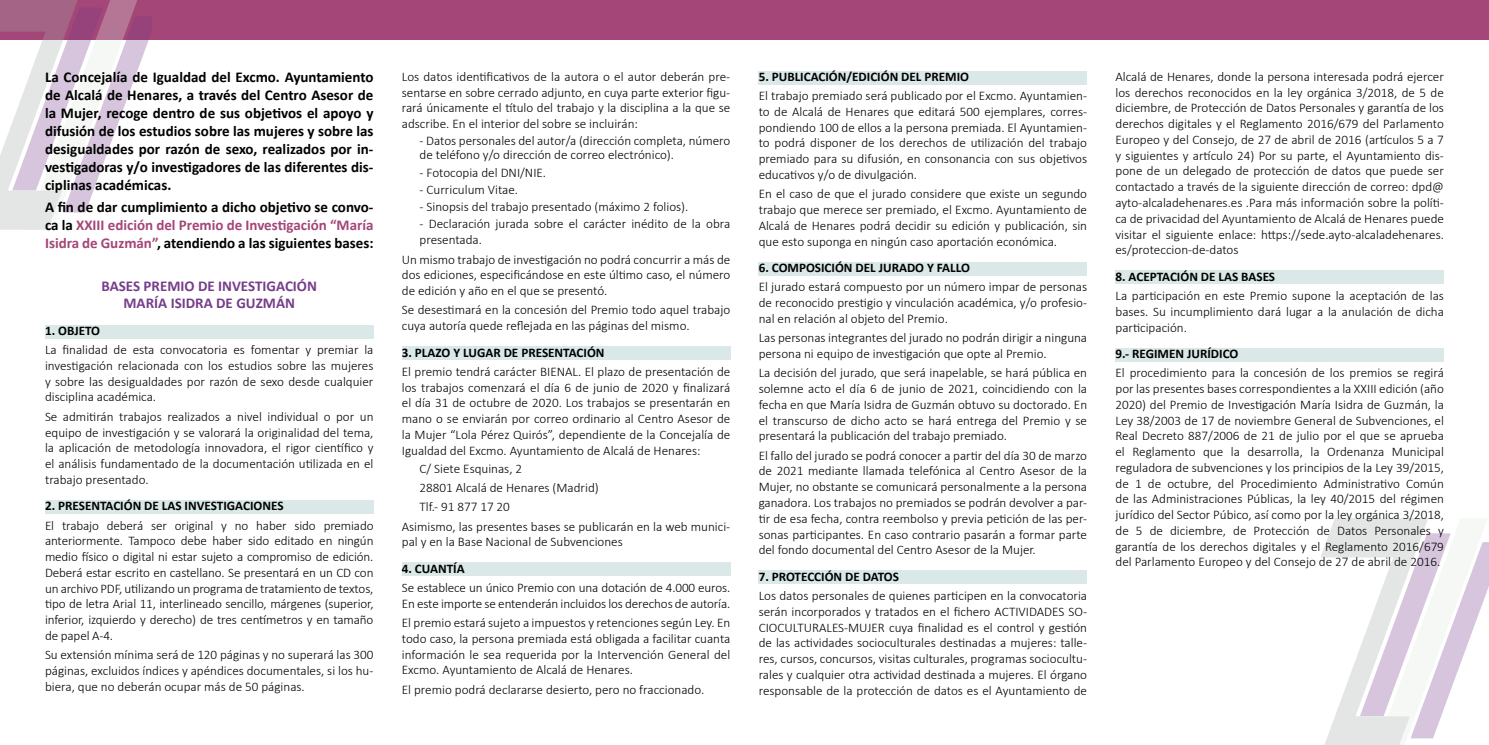
<style>
.page{position:relative;width:1489px;height:745px;background:#fff}
.page>*{position:absolute;margin:0;border:0;box-sizing:border-box;transform-origin:0 0}
.t1{font:700 15px/18px "Calibri";color:#000;text-align:justify}
.t2{font:700 15px/17.2px "Calibri";color:#763e8a;text-align:center}
.t3{font:300 13.12px/15.8px "Calibri";color:#000;text-align:justify}
.t4{font:700 13.12px "Calibri";color:#000}
.s1{color:#a44677}
</style>
<div class="page">
<svg style="left:1321px;top:518px;width:167px;height:226px"></svg>
<div style="left:0;top:0;width:1488px;height:39px;background:#a44677"></div>
<svg style="left:0;top:0;width:152px;height:230px"></svg>
<div style="left:45px;top:325px;width:328px;height:13px;background:#dbe8e8"></div>
<div style="left:45px;top:500px;width:328px;height:13px;background:#dbe8e8"></div>
<div style="left:402px;top:346px;width:328px;height:13px;background:#dbe8e8"></div>
<div style="left:402px;top:562px;width:328px;height:13px;background:#dbe8e8"></div>
<div style="left:758px;top:71px;width:329px;height:13px;background:#dbe8e8"></div>
<div style="left:758px;top:262px;width:329px;height:13px;background:#dbe8e8"></div>
<div style="left:758px;top:570px;width:329px;height:13px;background:#dbe8e8"></div>
<div style="left:1115px;top:270px;width:328px;height:14px;background:#dbe8e8"></div>
<div style="left:1115px;top:348px;width:328px;height:13px;background:#dbe8e8"></div>
<p class="t1" style="left:45px;top:68px;width:330px">La Concejalía de Igualdad del Excmo. Ayuntamiento de Alcalá de Henares, a través del Centro Asesor de la Mujer, recoge dentro de sus objetivos el apoyo y difusión de los estudios sobre las mujeres y sobre las desigualdades por razón de sexo, realizados por in&shy;vestigadoras y/o investigadores de las diferentes dis&shy;ciplinas académicas.</p>
<p class="t1" style="left:45px;top:197px;width:330px">A fin de dar cumplimiento a dicho objetivo se convo&shy;ca la <span class="s1">XXIII edición del Premio de Investigación “María Isidra de Guzmán”</span>, atendiendo a las siguientes bases:</p>
<p class="t2" style="left:101px;top:277px;width:217px">BASES PREMIO DE INVESTIGACIÓN<br>MARÍA ISIDRA DE GUZMÁN</p>
<p class="t4" style="left:45px;top:321px;width:57px">1. OBJETO</p>
<p class="t3" style="left:45px;top:341px;width:330px">La finalidad de esta convocatoria es fomentar y premiar la investigación relacionada con los estudios sobre las mujeres y sobre las desigualdades por razón de sexo desde cualquier disciplina académica.</p>
<p class="t3" style="left:45px;top:408px;width:330px">Se admitirán trabajos realizados a nivel individual o por un equipo de investigación y se valorará la originalidad del tema, la aplicación de metodología innovadora, el rigor científico y el análisis fundamentado de la documentación utilizada en el trabajo presentado.</p>
<p class="t4" style="left:45px;top:496px;width:240px">2. PRESENTACIÓN DE LAS INVESTIGACIONES</p>
<p class="t3" style="left:45px;top:517px;width:330px">El trabajo deberá ser original y no haber sido premiado anteriormente. Tampoco debe haber sido editado en ningún medio físico o digital ni estar sujeto a compromiso de edición.<br>Deberá estar escrito en castellano. Se presentará en un CD con un archivo PDF, utilizando un programa de tratamiento de textos, tipo de letra Arial 11, interlineado sencillo, márgenes (superior, inferior, izquierdo y derecho) de tres centímetros y en tamaño de papel A-4.</p>
<p class="t3" style="left:45px;top:646px;width:330px">Su extensión mínima será de 120 páginas y no superará las 300 páginas, excluidos índices y apéndices documentales, si los hu&shy;biera, que no deberán ocupar más de 50 páginas.</p>
<p class="t3" style="left:402px;top:68px;width:330px">Los datos identificativos de la autora o el autor deberán pre&shy;sentarse en sobre cerrado adjunto, en cuya parte exterior figu&shy;rará únicamente el título del trabajo y la disciplina a la que se adscribe. En el interior del sobre se incluirán:</p>
<p class="t3" style="left:419px;top:134px;width:312px;line-height:13.8px">- Datos personales del autor/a (dirección completa, número de teléfono y/o dirección de correo electrónico).</p>
<p class="t3" style="left:419px;top:164px;width:128px">- Fotocopia del DNI/NIE.</p>
<p class="t3" style="left:419px;top:181px;width:100px">- Curriculum Vitae.</p>
<p class="t3" style="left:419px;top:199px;width:270px">- Sinopsis del trabajo presentado (máximo 2 folios).</p>
<p class="t3" style="left:419px;top:216px;width:312px">- Declaración jurada sobre el carácter inédito de la obra presentada.</p>
<p class="t3" style="left:402px;top:251px;width:330px">Un mismo trabajo de investigación no podrá concurrir a más de dos ediciones, especificándose en este último caso, el número de edición y año en el que se presentó.</p>
<p class="t3" style="left:402px;top:302px;width:330px">Se desestimará en la concesión del Premio todo aquel trabajo cuya autoría quede reflejada en las páginas del mismo.</p>
<p class="t4" style="left:402px;top:343px;width:204px">3. PLAZO Y LUGAR DE PRESENTACIÓN</p>
<p class="t3" style="left:402px;top:363px;width:330px">El premio tendrá carácter BIENAL. El plazo de presentación de los trabajos comenzará el día 6 de junio de 2020 y finalizará el día 31 de octubre de 2020. Los trabajos se presentarán en mano o se enviarán por correo ordinario al Centro Asesor de la Mujer “Lola Pérez Quirós”, dependiente de la Concejalía de Igualdad del Excmo. Ayuntamiento de Alcalá de Henares:</p>
<p class="t3" style="left:419px;top:460px;width:104px">C/ Siete Esquinas, 2</p>
<p class="t3" style="left:419px;top:479px;width:181px">28801 Alcalá de Henares (Madrid)</p>
<p class="t3" style="left:419px;top:498px;width:92px">Tlf.- 91 877 17 20</p>
<p class="t3" style="left:402px;top:518px;width:330px">Asimismo, las presentes bases se publicarán en la web munici-</p>
<p class="t3" style="left:402px;top:533px;width:222px">pal y en la Base Nacional de Subvenciones</p>
<p class="t4" style="left:402px;top:558px;width:64px">4. CUANTÍA</p>
<p class="t3" style="left:402px;top:579px;width:330px">Se establece un único Premio con una dotación de 4.000 euros.<br>En este importe se entenderán incluidos los derechos de autoría.</p>
<p class="t3" style="left:402px;top:614px;width:330px">El premio estará sujeto a impuestos y retenciones según Ley. En todo caso, la persona premiada está obligada a facilitar cuanta información le sea requerida por la Intervención General del Excmo. Ayuntamiento de Alcalá de Henares.</p>
<p class="t3" style="left:402px;top:681px;width:304px">El premio podrá declararse desierto, pero no fraccionado.</p>
<p class="t4" style="left:758px;top:67px;width:212px">5. PUBLICACIÓN/EDICIÓN DEL PREMIO</p>
<p class="t3" style="left:758px;top:88px;width:330px">El trabajo premiado será publicado por el Excmo. Ayuntamien&shy;to de Alcalá de Henares que editará 500 ejemplares, corres&shy;pondiendo 100 de ellos a la persona premiada. El Ayuntamien&shy;to podrá disponer de los derechos de utilización del trabajo premiado para su difusión, en consonancia con sus objetivos educativos y/o de divulgación.</p>
<p class="t3" style="left:758px;top:186px;width:330px">En el caso de que el jurado considere que existe un segundo trabajo que merece ser premiado, el Excmo. Ayuntamiento de Alcalá de Henares podrá decidir su edición y publicación, sin que esto suponga en ningún caso aportación económica.</p>
<p class="t4" style="left:758px;top:258px;width:213px">6. COMPOSICIÓN DEL JURADO Y FALLO</p>
<p class="t3" style="left:758px;top:279px;width:330px">El jurado estará compuesto por un número impar de personas de reconocido prestigio y vinculación académica, y/o profesio&shy;nal en relación al objeto del Premio.</p>
<p class="t3" style="left:758px;top:329px;width:330px">Las personas integrantes del jurado no podrán dirigir a ninguna persona ni equipo de investigación que opte al Premio.</p>
<p class="t3" style="left:758px;top:364px;width:330px">La decisión del jurado, que será inapelable, se hará pública en solemne acto el día 6 de junio de 2021, coincidiendo con la fecha en que María Isidra de Guzmán obtuvo su doctorado. En el transcurso de dicho acto se hará entrega del Premio y se presentará la publicación del trabajo premiado.</p>
<p class="t3" style="left:758px;top:447px;width:330px">El fallo del jurado se podrá conocer a partir del día 30 de marzo de 2021 mediante llamada telefónica al Centro Asesor de la Mujer, no obstante se comunicará personalmente a la persona ganadora. Los trabajos no premiados se podrán devolver a par&shy;tir de esa fecha, contra reembolso y previa petición de las per&shy;sonas participantes. En caso contrario pasarán a formar parte del fondo documental del Centro Asesor de la Mujer.</p>
<p class="t4" style="left:758px;top:566px;width:142px">7. PROTECCIÓN DE DATOS</p>
<p class="t3" style="left:758px;top:587px;width:330px">Los datos personales de quienes participen en la convocatoria serán incorporados y tratados en el fichero ACTIVIDADES SO-CIOCULTURALES-MUJER cuya finalidad es el control y gestión de las actividades socioculturales destinadas a mujeres: talle&shy;res, cursos, concursos, visitas culturales, programas sociocultu&shy;rales y cualquier otra actividad destinada a mujeres. El órgano responsable de la protección de datos es el Ayuntamiento de</p>
<p class="t3" style="left:1115px;top:68px;width:330px">Alcalá de Henares, donde la persona interesada podrá ejercer los derechos reconocidos en la ley orgánica 3/2018, de 5 de diciembre, de Protección de Datos Personales y garantía de los derechos digitales y el Reglamento 2016/679 del Parlamento Europeo y del Consejo, de 27 de abril de 2016 (artículos 5 a 7 y siguientes y artículo 24) Por su parte, el Ayuntamiento dis&shy;pone de un delegado de protección de datos que puede ser contactado a través de la siguiente dirección de correo: dpd@ ayto-alcaladehenares.es .Para más información sobre la políti&shy;ca de privacidad del Ayuntamiento de Alcalá de Henares puede visitar el siguiente enlace: https://sede.ayto-alcaladehenares. es/proteccion-de-datos</p>
<p class="t4" style="left:1115px;top:267px;width:161px">8. ACEPTACIÓN DE LAS BASES</p>
<p class="t3" style="left:1115px;top:287px;width:330px">La participación en este Premio supone la aceptación de las bases. Su incumplimiento dará lugar a la anulación de dicha participación.</p>
<p class="t4" style="left:1115px;top:344px;width:124px">9.- REGIMEN JURÍDICO</p>
<p class="t3" style="left:1115px;top:364px;width:330px">El procedimiento para la concesión de los premios se regirá por las presentes bases correspondientes a la XXIII edición (año 2020) del Premio de Investigación María Isidra de Guzmán, la Ley 38/2003 de 17 de noviembre General de Subvenciones, el Real Decreto 887/2006 de 21 de julio por el que se aprueba el Reglamento que la desarrolla, la Ordenanza Municipal reguladora de subvenciones y los principios de la Ley 39/2015, de 1 de octubre, del Procedimiento Administrativo Común de las Administraciones Públicas, la ley 40/2015 del régimen jurídico del Sector Púbico, así como por la ley orgánica 3/2018, de 5 de diciembre, de Protección de Datos Personales y garantía de los derechos digitales y el Reglamento 2016/679 del Parlamento Europeo y del Consejo de 27 de abril de 2016.</p>
</div>
